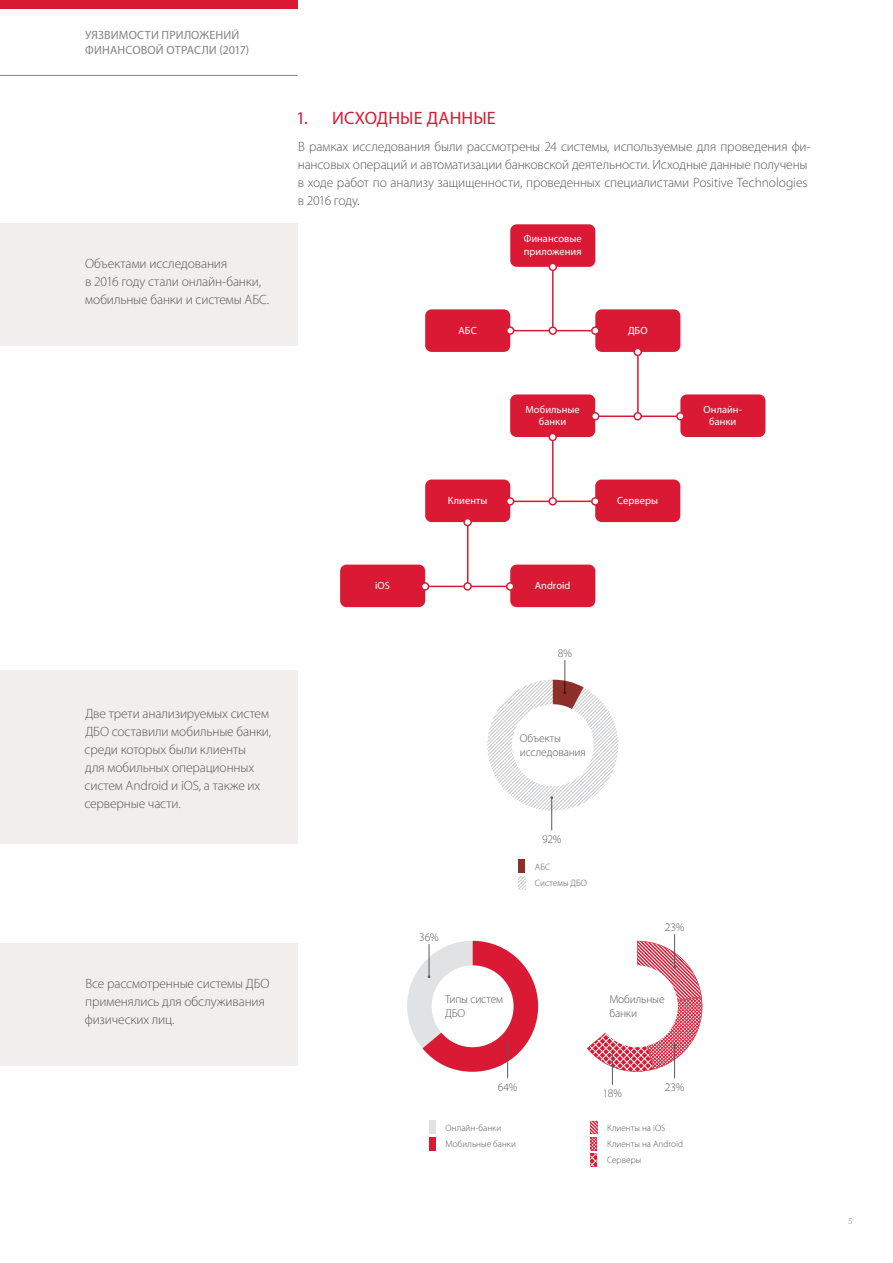
<style>
.page{position:relative;width:893px;height:1263px;background:#fff}
.page>*{position:absolute;margin:0;border:0;box-sizing:border-box;transform-origin:0 0}
.t1{font:18px "Myriad Pro";letter-spacing:.005em;color:#da1a35}
.t2{font:300 13.5px/18px "Myriad Pro";letter-spacing:-.01em;color:#58595b}
.t3{font:12px/14.4px "Myriad Pro";letter-spacing:.01em;color:#808285}
.t4{font:300 11.55px/13.8px "Myriad Pro";letter-spacing:-.015em;color:#58595b}
.t5{font:10.5px/12.6px "Myriad Pro";color:#fff;text-align:center}
.t6{font:300 9.3px/16.4px "Myriad Pro";letter-spacing:.005em;color:#58595b}
.t7{font:300 9px "Myriad Pro";color:#808285}
</style>
<div class="page">
<div style="left:0;top:0;width:298px;height:9px;background:#da1a35"></div>
<hr style="left:0;top:75px;width:298px;height:1px;background:#808285">
<div style="left:0;top:670px;width:298px;height:174px;background:#f1eeed"></div>
<div style="left:0;top:943px;width:298px;height:122px;background:#f1eeed"></div>
<div style="left:518px;top:860px;width:7px;height:13px;background:#8d302b"></div>
<svg style="left:518px;top:876px;width:7px;height:13px"></svg>
<hr style="left:551px;top:797px;width:1px;height:33px;background:#58595b">
<hr style="left:564px;top:660px;width:1px;height:33px;background:#58595b">
<svg style="left:487px;top:680px;width:132px;height:140px"></svg>
<div style="left:512px;top:704px;width:82px;height:82px;background:#fff;border-radius:50%"></div>
<svg style="left:591px;top:1121px;width:6px;height:46px"></svg>
<div style="left:429px;top:1137px;width:7px;height:13px;background:#da1a35"></div>
<div style="left:429px;top:1121px;width:7px;height:13px;background:#e1e2e3"></div>
<hr style="left:507px;top:1045px;width:1px;height:33px;background:#58595b">
<svg style="left:407px;top:941px;width:131px;height:131px"></svg>
<hr style="left:612px;top:1052px;width:1px;height:33px;background:#58595b">
<hr style="left:674px;top:1045px;width:1px;height:33px;background:#58595b">
<hr style="left:674px;top:934px;width:1px;height:33px;background:#58595b">
<svg style="left:587px;top:941px;width:116px;height:131px"></svg>
<div style="left:432px;top:965px;width:82px;height:82px;background:#fff;border-radius:50%"></div>
<div style="left:596px;top:965px;width:82px;height:82px;background:#fff;border-radius:50%"></div>
<div style="left:595px;top:479px;width:85px;height:43px;background:#da1a35;border-radius:6px"></div>
<div style="left:510px;top:224px;width:85px;height:43px;background:#da1a35;border-radius:6px"></div>
<div style="left:595px;top:309px;width:85px;height:43px;background:#da1a35;border-radius:6px"></div>
<div style="left:510px;top:394px;width:85px;height:43px;background:#da1a35;border-radius:6px"></div>
<div style="left:425px;top:479px;width:85px;height:43px;background:#da1a35;border-radius:6px"></div>
<div style="left:340px;top:565px;width:85px;height:42px;background:#da1a35;border-radius:6px"></div>
<div style="left:680px;top:394px;width:85px;height:43px;background:#da1a35;border-radius:6px"></div>
<div style="left:510px;top:565px;width:85px;height:42px;background:#da1a35;border-radius:6px"></div>
<hr style="left:552px;top:266px;width:2px;height:65px;background:#da1a35">
<hr style="left:510px;top:330px;width:85px;height:1px;background:#da1a35">
<hr style="left:637px;top:352px;width:2px;height:64px;background:#da1a35">
<hr style="left:595px;top:415px;width:85px;height:2px;background:#da1a35">
<hr style="left:552px;top:437px;width:2px;height:64px;background:#da1a35">
<hr style="left:510px;top:501px;width:85px;height:1px;background:#da1a35">
<hr style="left:467px;top:522px;width:1px;height:64px;background:#da1a35">
<hr style="left:425px;top:586px;width:85px;height:1px;background:#da1a35">
<div style="left:425px;top:309px;width:85px;height:43px;background:#da1a35;border-radius:6px"></div>
<svg style="left:549px;top:264px;width:8px;height:7px"></svg>
<svg style="left:549px;top:326px;width:8px;height:9px"></svg>
<svg style="left:507px;top:326px;width:7px;height:9px"></svg>
<svg style="left:591px;top:326px;width:8px;height:9px"></svg>
<svg style="left:633px;top:349px;width:9px;height:7px"></svg>
<svg style="left:633px;top:412px;width:9px;height:8px"></svg>
<svg style="left:592px;top:412px;width:7px;height:8px"></svg>
<svg style="left:676px;top:412px;width:8px;height:8px"></svg>
<svg style="left:548px;top:434px;width:9px;height:7px"></svg>
<svg style="left:548px;top:497px;width:9px;height:9px"></svg>
<svg style="left:507px;top:497px;width:7px;height:9px"></svg>
<svg style="left:591px;top:497px;width:8px;height:9px"></svg>
<svg style="left:463px;top:519px;width:9px;height:7px"></svg>
<svg style="left:463px;top:582px;width:9px;height:9px"></svg>
<svg style="left:422px;top:582px;width:7px;height:9px"></svg>
<svg style="left:506px;top:582px;width:7px;height:9px"></svg>
<div style="left:0;top:223px;width:298px;height:122px;background:#f1eeed"></div>
<p class="t3" style="left:85px;top:28px;width:166px">УЯЗВИМОСТИ ПРИЛОЖЕНИЙ<br>ФИНАНСОВОЙ ОТРАСЛИ (2017)</p>
<p class="t2" style="left:85px;top:255px;width:186px">Объектами исследования<br>в 2016 году стали онлайн-банки, мобильные банки и системы АБС.</p>
<h1 class="t1" style="left:296px;top:108px;width:201px">1. ИСХОДНЫЕ ДАННЫЕ</h1>
<p class="t2" style="left:298px;top:138px;width:514px">В рамках исследования были рассмотрены 24 системы, используемые для проведения фи&shy;нансовых операций и автоматизации банковской деятельности. Исходные данные получены в ходе работ по анализу защищенности, проведенных специалистами Positive Technologies в 2016 году.</p>
<p class="t5" style="left:459px;top:324px;width:20px">АБС</p>
<p class="t5" style="left:448px;top:494px;width:41px">Клиенты</p>
<p class="t5" style="left:524px;top:233px;width:59px;text-align:left">Финансовые приложения</p>
<p class="t5" style="left:525px;top:403px;width:56px">Мобильные банки</p>
<p class="t5" style="left:628px;top:324px;width:21px">ДБО</p>
<p class="t5" style="left:617px;top:494px;width:42px">Серверы</p>
<p class="t5" style="left:704px;top:403px;width:40px">Онлайн&shy;банки</p>
<p class="t2" style="left:85px;top:705px;width:188px">Две трети анализируемых систем<br>ДБО составили мобильные банки, среди которых были клиенты<br>для мобильных операционных систем Android и iOS, а также их серверные части.</p>
<p class="t2" style="left:85px;top:975px;width:186px">Все рассмотренные системы ДБО применялись для обслуживания физических лиц.</p>
<p class="t5" style="left:375px;top:579px;width:16px">iOS</p>
<p class="t5" style="left:535px;top:579px;width:37px">Android</p>
<p class="t4" style="left:558px;top:646px;width:16px">8%</p>
<p class="t4" style="left:520px;top:731px;width:68px">Объекты исследования</p>
<p class="t4" style="left:542px;top:832px;width:21px">92%</p>
<p class="t4" style="left:419px;top:930px;width:21px">36%</p>
<p class="t6" style="left:535px;top:858px;width:54px">АБС<br>Системы ДБО</p>
<p class="t4" style="left:665px;top:920px;width:21px">23%</p>
<p class="t4" style="left:445px;top:993px;width:59px">Типы систем<br>ДБО</p>
<p class="t4" style="left:609px;top:993px;width:57px">Мобильные банки</p>
<p class="t4" style="left:498px;top:1080px;width:21px">64%</p>
<p class="t4" style="left:603px;top:1087px;width:21px">18%</p>
<p class="t4" style="left:665px;top:1080px;width:21px">23%</p>
<p class="t6" style="left:446px;top:1119px;width:57px">Онлайн-банки</p>
<p class="t6" style="left:607px;top:1119px;width:60px">Клиенты на iOS</p>
<p class="t6" style="left:446px;top:1136px;width:72px">Мобильные банки</p>
<p class="t6" style="left:607px;top:1136px;width:78px">Клиенты на Android</p>
<p class="t6" style="left:607px;top:1152px;width:36px">Серверы</p>
<p class="t7" style="left:848px;top:1216px;width:6px">5</p>
</div>
